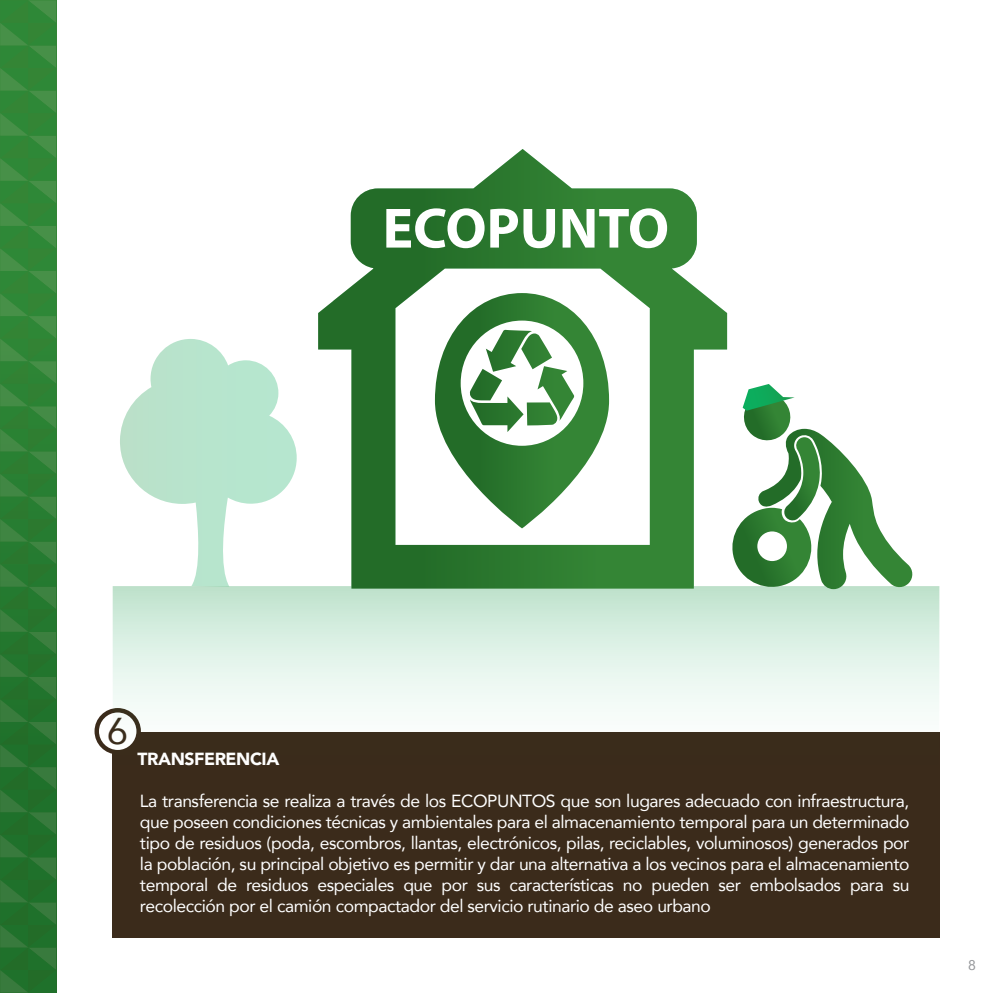
<style>
.page{position:relative;width:993px;height:993px;background:#fff}
.page>*{position:absolute;margin:0;border:0;box-sizing:border-box;transform-origin:0 0}
.t1{font:700 57.23px "Myriad Pro";color:#fff}
.t2{font:37.27px "Avenir";color:#3b2b1b}
.t3{font:17.5px/21px "Avenir";letter-spacing:-.025em;color:#fff;text-align:justify}
.t4{font:900 17.5px "Avenir";letter-spacing:-.025em;color:#fff}
.t5{font:14px "Avenir";color:#939598}
</style>
<div class="page">
<div style="left:112px;top:731px;width:827px;height:206px;background:#3b2b1b"></div>
<svg style="left:94px;top:708px;width:19px;height:46px"></svg>
<svg style="left:120px;top:339px;width:176px;height:247px"></svg>
<svg style="left:113px;top:586px;width:826px;height:164px"></svg>
<svg style="left:318px;top:149px;width:408px;height:439px"></svg>
<svg style="left:726px;top:384px;width:187px;height:208px"></svg>
<div style="left:757px;top:531px;width:29px;height:30px;background:#fff;border-radius:50%"></div>
<svg style="left:435px;top:293px;width:174px;height:235px"></svg>
<svg style="left:0;top:0;width:56px;height:992px;background:#2e7e35"></svg>
<h1 class="t1" style="left:382px;top:191px;width:288px">ECOPUNTO</h1>
<h2 class="t2" style="left:107px;top:700px;width:22px">6</h2>
<p class="t4" style="left:138px;top:744px;width:143px">TRANSFERENCIA</p>
<p class="t3" style="left:140px;top:789px;width:770px">La transferencia se realiza a través de los ECOPUNTOS que son lugares adecuado con infraestructura, que poseen condiciones técnicas y ambientales para el almacenamiento temporal para un determinado tipo de residuos (poda, escombros, llantas, electrónicos, pilas, reciclables, voluminosos) generados por la población, su principal objetivo es permitir y dar una alternativa a los vecinos para el almacenamiento temporal de residuos especiales que por sus características no pueden ser embolsados para su recolección por el camión compactador del servicio rutinario de aseo urbano</p>
<p class="t5" style="left:967px;top:953px;width:9px">8</p>
</div>
